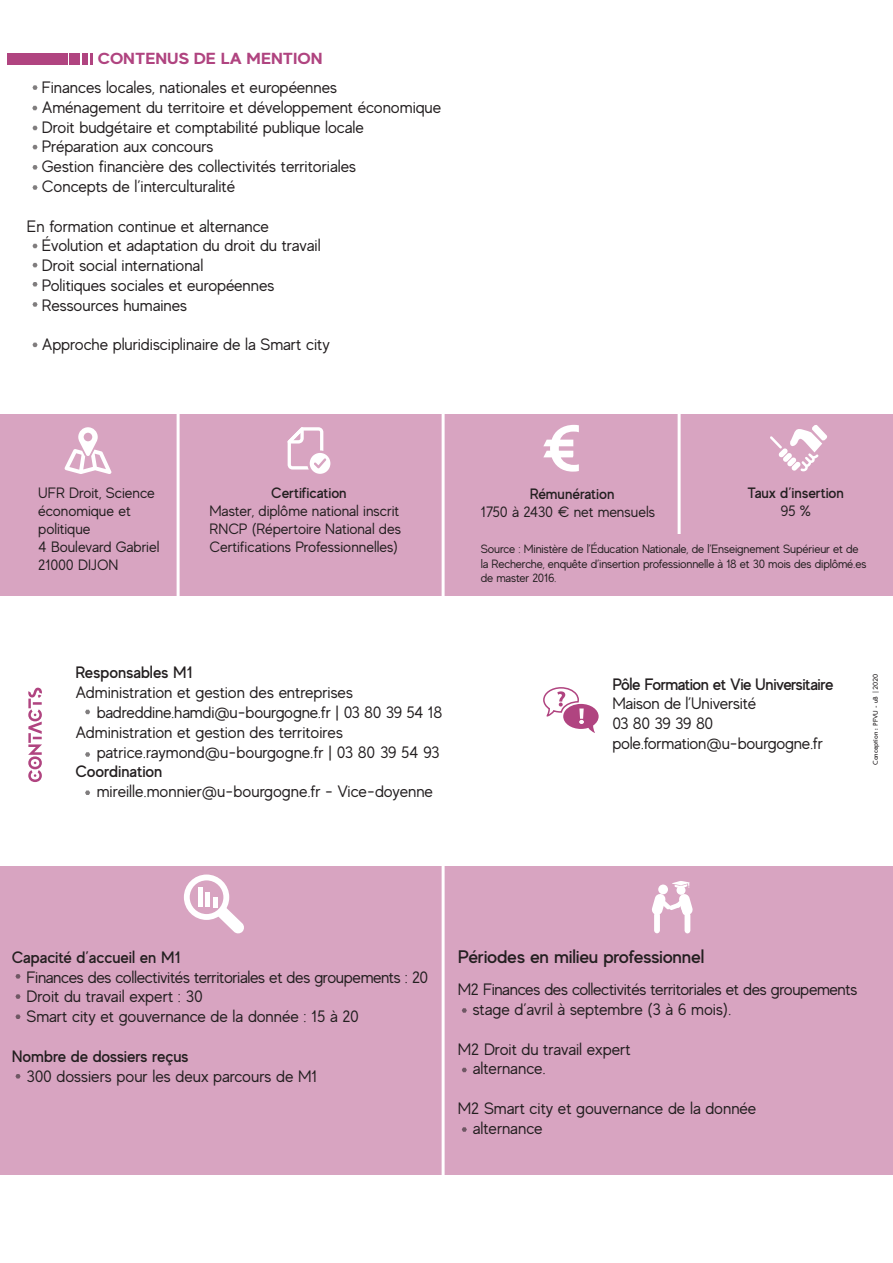
<style>
.page{position:relative;width:893px;height:1263px;background:#fff}
.page>*{position:absolute;margin:0;border:0;box-sizing:border-box;transform-origin:0 0}
.Tiitre_paragraphe{font:500 18.15px "MADE Evolve Sans";letter-spacing:-.01em;color:#231f20;scale:1.05 1}
.Paragraphe{font:16.5px "MADE Evolve Sans";letter-spacing:-.005em;color:#231f20}
.Paragraphe-2{font:500 16.5px "MADE Evolve Sans";letter-spacing:-.005em;color:#231f20}
.Paragraphe-3{font:500 16.5px/19.8px "MADE Evolve Sans";letter-spacing:-.03em;color:#231f20}
.t1{font:700 16.05px "MADE Evolve Sans";color:#b04480;scale:1.12 1}
.Paragraphe-4{font:15px/18px "MADE Evolve Sans";color:#231f20;text-align:justify}
.Paragraphe-5{font:500 15px "MADE Evolve Sans";letter-spacing:-.005em;color:#231f20}
.Paragraphe-6{font:12px/14.4px "MADE Evolve Sans";letter-spacing:-.01em;color:#231f20}
.t2{font:7.5px "Tw Cen";color:#231f20}
.s1{font-weight:400}
</style>
<div class="page">
<div style="left:0;top:415px;width:893px;height:181px;background:#d8a4c1"></div>
<div style="left:0;top:866px;width:893px;height:309px;background:#d8a4c1"></div>
<hr style="left:177px;top:407px;width:3px;height:213px;background:#fff">
<hr style="left:442px;top:407px;width:3px;height:213px;background:#fff">
<hr style="left:678px;top:407px;width:3px;height:127px;background:#fff">
<hr style="left:442px;top:856px;width:3px;height:336px;background:#fff">
<svg style="left:28px;top:688px;width:14px;height:94px"></svg>
<svg style="left:770px;top:425px;width:57px;height:46px"></svg>
<svg style="left:543px;top:425px;width:36px;height:47px"></svg>
<svg style="left:65px;top:427px;width:46px;height:47px"></svg>
<svg style="left:288px;top:427px;width:42px;height:47px"></svg>
<svg style="left:543px;top:687px;width:56px;height:46px"></svg>
<div style="left:184px;top:874px;width:45px;height:46px;border:6px solid #fff;border-radius:50%"></div>
<svg style="left:218px;top:907px;width:26px;height:27px"></svg>
<div style="left:198px;top:887px;width:5px;height:20px;background:#fff"></div>
<div style="left:213px;top:897px;width:5px;height:10px;background:#fff"></div>
<div style="left:205px;top:893px;width:5px;height:14px;background:#fff"></div>
<div style="left:654px;top:912px;width:6px;height:21px;background:#fff;border-radius:3px"></div>
<div style="left:685px;top:912px;width:5px;height:21px;background:#fff;border-radius:3px"></div>
<svg style="left:652px;top:881px;width:41px;height:40px"></svg>
<div style="left:7px;top:53px;width:60px;height:11px;background:#b04480"></div>
<div style="left:70px;top:53px;width:10px;height:11px;background:#b04480"></div>
<div style="left:82px;top:53px;width:6px;height:11px;background:#b04480"></div>
<svg style="left:90px;top:53px;width:3px;height:11px"></svg>
<svg style="left:32px;top:85px;width:6px;height:5px"></svg>
<svg style="left:32px;top:106px;width:5px;height:4px"></svg>
<svg style="left:32px;top:126px;width:6px;height:4px"></svg>
<svg style="left:32px;top:145px;width:6px;height:4px"></svg>
<svg style="left:32px;top:165px;width:6px;height:5px"></svg>
<svg style="left:32px;top:263px;width:6px;height:4px"></svg>
<svg style="left:32px;top:282px;width:6px;height:4px"></svg>
<svg style="left:32px;top:185px;width:6px;height:5px"></svg>
<svg style="left:32px;top:302px;width:6px;height:5px"></svg>
<svg style="left:32px;top:343px;width:6px;height:4px"></svg>
<svg style="left:15px;top:974px;width:6px;height:4px"></svg>
<svg style="left:15px;top:1014px;width:6px;height:5px"></svg>
<svg style="left:462px;top:1008px;width:5px;height:5px"></svg>
<svg style="left:462px;top:1068px;width:5px;height:4px"></svg>
<svg style="left:85px;top:710px;width:5px;height:4px"></svg>
<svg style="left:85px;top:752px;width:5px;height:5px"></svg>
<svg style="left:85px;top:790px;width:5px;height:5px"></svg>
<svg style="left:15px;top:1074px;width:6px;height:4px"></svg>
<svg style="left:32px;top:244px;width:6px;height:4px"></svg>
<svg style="left:462px;top:1127px;width:5px;height:5px"></svg>
<svg style="left:15px;top:994px;width:6px;height:5px"></svg>
<p class="t1" style="left:98px;top:48px;width:202px">CONTENUS DE LA MENTION</p>
<p class="Paragraphe" style="left:42px;top:77px;width:297px">Finances locales, nationales et européennes</p>
<p class="Paragraphe" style="left:42px;top:97px;width:401px">Aménagement du territoire et développement économique</p>
<p class="Paragraphe" style="left:42px;top:116px;width:324px">Droit budgétaire et comptabilité publique locale</p>
<p class="Paragraphe" style="left:42px;top:136px;width:173px">Préparation aux concours</p>
<p class="Paragraphe" style="left:42px;top:156px;width:316px">Gestion financière des collectivités territoriales</p>
<p class="Paragraphe" style="left:42px;top:176px;width:195px">Concepts de l’interculturalité</p>
<p class="Paragraphe" style="left:27px;top:215px;width:244px">En formation continue et alternance</p>
<p class="Paragraphe" style="left:42px;top:235px;width:280px">Évolution et adaptation du droit du travail</p>
<p class="Paragraphe" style="left:42px;top:255px;width:163px">Droit social international</p>
<p class="Paragraphe" style="left:42px;top:275px;width:234px">Politiques sociales et européennes</p>
<p class="Paragraphe" style="left:42px;top:295px;width:147px">Ressources humaines</p>
<p class="Paragraphe" style="left:42px;top:334px;width:289px">Approche pluridisciplinaire de la Smart city</p>
<p class="Paragraphe-4" style="left:38px;top:484px;width:118px;text-align:left">UFR Droit, Science économique et politique</p>
<p class="Paragraphe-4" style="left:38px;top:538px;width:123px">4 Boulevard Gabriel</p>
<p class="Paragraphe-4" style="left:38px;top:556px;width:82px">21000 DIJON</p>
<p class="Paragraphe-5" style="left:271px;top:484px;width:77px">Certification</p>
<p class="Paragraphe-4" style="left:210px;top:502px;width:193px">Master, diplôme national inscrit RNCP (Répertoire National des Certifications Professionnelles)</p>
<p class="Paragraphe-2" style="left:75px;top:662px;width:119px">Responsables M1</p>
<p class="Paragraphe" style="left:75px;top:682px;width:279px">Administration et gestion des entreprises</p>
<p class="Paragraphe" style="left:97px;top:702px;width:347px">badreddine.hamdi@u-bourgogne.fr | 03 80 39 54 18</p>
<p class="Paragraphe" style="left:75px;top:722px;width:269px">Administration et gestion des territoires</p>
<p class="Paragraphe" style="left:97px;top:741px;width:344px">patrice.raymond@u-bourgogne.fr | 03 80 39 54 93</p>
<p class="Paragraphe-2" style="left:75px;top:761px;width:89px">Coordination</p>
<p class="Paragraphe" style="left:97px;top:781px;width:338px">mireille.monnier@u-bourgogne.fr - Vice-doyenne</p>
<p class="Paragraphe-5" style="left:530px;top:484px;width:86px">Rémunération</p>
<p class="Paragraphe-4" style="left:481px;top:502px;width:176px">1750 à 2430 € net mensuels</p>
<p class="Paragraphe-5" style="left:747px;top:484px;width:98px">Taux d’insertion</p>
<p class="Paragraphe-4" style="left:780px;top:502px;width:32px">95 %</p>
<p class="Paragraphe-6" style="left:481px;top:542px;width:387px">Source : Ministère de l’Éducation Nationale, de l’Enseignement Supérieur et de la Recherche, enquête d’insertion professionnelle à 18 et 30 mois des diplômé.es de master 2016.</p>
<p class="Paragraphe-3" style="left:612px;top:673px;width:223px">Pôle Formation et Vie Universitaire<br><span class="s1">Maison de l’Université<br>03 80 39 39 80</span></p>
<p class="Paragraphe" style="left:612px;top:733px;width:212px">pole.formation@u-bourgogne.fr</p>
<p class="t2" style="left:871px;top:765px;width:93px;rotate:-90deg">Conception : PFVU - uB |2020</p>
<p class="Paragraphe-2" style="left:12px;top:946px;width:171px">Capacité d’accueil en M1</p>
<p class="Paragraphe" style="left:27px;top:966px;width:403px">Finances des collectivités territoriales et des groupements : 20</p>
<p class="Paragraphe" style="left:27px;top:986px;width:178px">Droit du travail expert : 30</p>
<p class="Paragraphe" style="left:27px;top:1006px;width:334px">Smart city et gouvernance de la donnée : 15 à 20</p>
<p class="Paragraphe-2" style="left:12px;top:1045px;width:178px">Nombre de dossiers reçus</p>
<p class="Paragraphe" style="left:27px;top:1065px;width:292px">300 dossiers pour les deux parcours de M1</p>
<p class="Tiitre_paragraphe" style="left:458px;top:945px;width:236px">Périodes en milieu professionnel</p>
<p class="Paragraphe" style="left:458px;top:979px;width:401px">M2 Finances des collectivités territoriales et des groupements</p>
<p class="Paragraphe" style="left:473px;top:999px;width:260px">stage d’avril à septembre (3 à 6 mois).</p>
<p class="Paragraphe" style="left:458px;top:1038px;width:174px">M2 Droit du travail expert</p>
<p class="Paragraphe" style="left:473px;top:1058px;width:74px">alternance.</p>
<p class="Paragraphe" style="left:458px;top:1098px;width:300px">M2 Smart city et gouvernance de la donnée</p>
<p class="Paragraphe" style="left:473px;top:1118px;width:71px">alternance</p>
</div>
